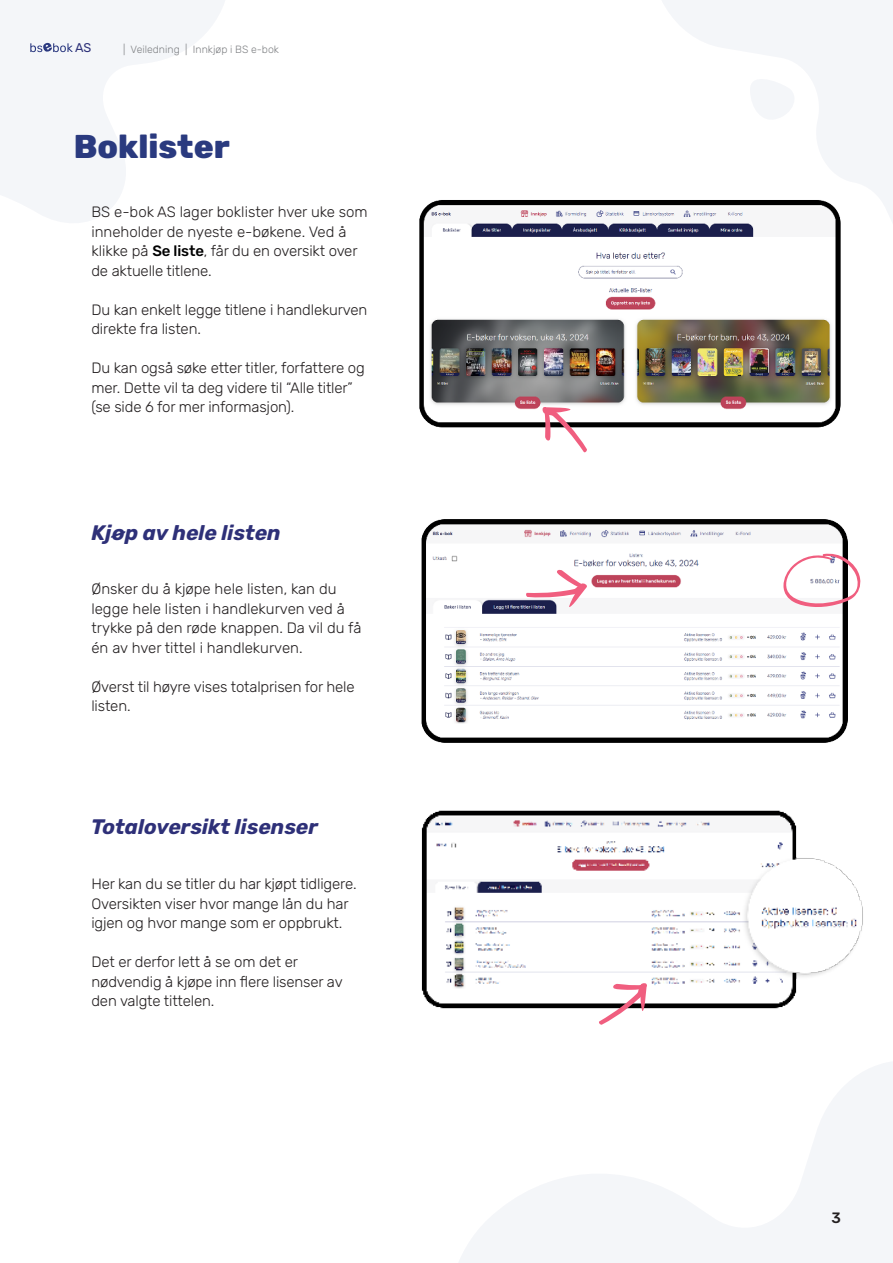
<style>
.page{position:relative;width:893px;height:1263px;background:#fff}
.page>*{position:absolute;margin:0;border:0;box-sizing:border-box;transform-origin:0 0}
.t1{font:800 33px "Rubik";color:#2a3a7f}
.t2{font:italic 700 21px "Rubik";color:#2e3078}
.t3{font:300 15px/19.5px "Rubik";letter-spacing:-.01em;color:#231f20}
.t4{font:500 15px "Rubik";color:#231f20}
.t5{font:12.6px "Rubik";color:#2e3279}
.t6{font:300 10.5px "Rubik";color:#808285}
.s1{font-weight:500;color:#000}
</style>
<div class="page">
<svg style="left:459px;top:1062px;width:434px;height:201px"></svg>
<svg style="left:0;top:0;width:225px;height:223px;fill:#f4f6f9"></svg>
<svg style="left:662px;top:0;width:231px;height:222px;fill:#f4f6f9"></svg>
<svg style="left:749px;top:71px;width:51px;height:51px"></svg>
<img style="left:421px;top:519px;width:427px;height:224px">
<img style="left:419px;top:187px;width:434px;height:241px">
<svg style="left:542px;top:407px;width:46px;height:46px"></svg>
<svg style="left:783px;top:553px;width:78px;height:54px"></svg>
<svg style="left:30px;top:43px;width:43px;height:9px"></svg>
<svg style="left:525px;top:569px;width:63px;height:38px"></svg>
<img style="left:421px;top:810px;width:442px;height:265px">
<svg style="left:598px;top:982px;width:49px;height:43px"></svg>
<p class="t5" style="left:75px;top:41px;width:18px">AS</p>
<p class="t6" style="left:123px;top:44px;width:157px">| Veiledning | Innkjøp i BS e-bok</p>
<p class="t1" style="left:74px;top:127px;width:158px">Boklister</p>
<p class="t3" style="left:91px;top:203px;width:278px">BS e-bok AS lager boklister hver uke som inneholder de nyeste e-bøkene. Ved å klikke på <span class="s1">Se liste</span>, får du en oversikt over de aktuelle titlene.</p>
<p class="t3" style="left:91px;top:300px;width:278px">Du kan enkelt legge titlene i handlekurven direkte fra listen.</p>
<p class="t3" style="left:91px;top:359px;width:275px">Du kan også søke etter titler, forfattere og mer. Dette vil ta deg videre til “Alle titler” (se side 6 for mer informasjon).</p>
<p class="t2" style="left:91px;top:520px;width:191px">Kjøp av hele listen</p>
<p class="t3" style="left:91px;top:580px;width:272px">Ønsker du å kjøpe hele listen, kan du legge hele listen i handlekurven ved å trykke på den røde knappen. Da vil du få én av hver tittel i handlekurven.</p>
<p class="t3" style="left:91px;top:677px;width:265px">Øverst til høyre vises totalprisen for hele listen.</p>
<p class="t2" style="left:91px;top:814px;width:228px">Totaloversikt lisenser</p>
<p class="t3" style="left:91px;top:875px;width:267px">Her kan du se titler du har kjøpt tidligere.<br>Oversikten viser hvor mange lån du har igjen og hvor mange som er oppbrukt.</p>
<p class="t3" style="left:91px;top:953px;width:253px">Det er derfor lett å se om det er nødvendig å kjøpe inn flere lisenser av den valgte tittelen.</p>
<p class="t4" style="left:831px;top:1209px;width:11px">3</p>
</div>
